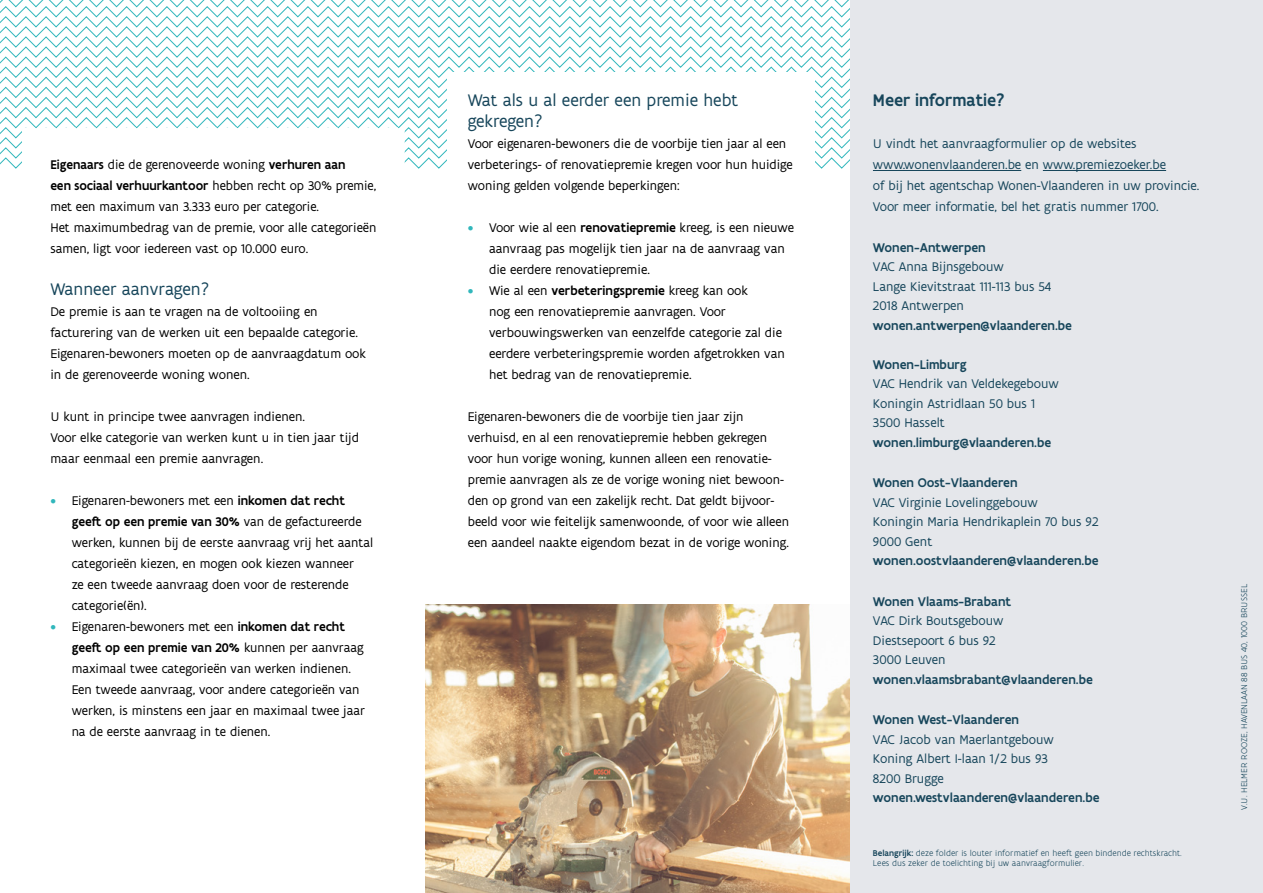
<style>
.page{position:relative;width:1263px;height:893px;background:#fff}
.page>*{position:absolute;margin:0;border:0;box-sizing:border-box;transform-origin:0 0}
.Titel_1{font:18px/21px "Flanders Art Sans";color:#17465b}
.Titel_1-2{font:500 18px "Flanders Art Sans";color:#17465b}
.Body_voorwoord{font:13.5px/21px "Flanders Art Sans";color:#000}
.t1{font:13.5px/21px "Flanders Art Sans";color:#17465b}
.t2{font:500 13.5px "Flanders Art Sans";color:#17465b}
.t3{font:300 9px/10.8px "Flanders Art Sans";color:#17465b}
.s1{font-weight:500}
.s2{font-size:15px;color:#31b7bc}
</style>
<div class="page">
<svg style="left:0;top:0;width:850px;height:169px"></svg>
<svg style="left:22px;top:127px;width:383px;height:42px"></svg>
<img style="left:425px;top:605px;width:425px;height:288px">
<div style="left:447px;top:72px;width:368px;height:155px;background:#fff"></div>
<div style="left:850px;top:0;width:413px;height:893px;background:#e5e7eb"></div>
<hr style="left:873px;top:170px;width:148px;height:1px;background:#17465b">
<hr style="left:1043px;top:170px;width:123px;height:1px;background:#17465b">
<p class="Body_voorwoord" style="left:50px;top:155px;width:327px"><span class="s1">Eigenaars</span> die de gerenoveerde woning <span class="s1">verhuren aan<br>een sociaal verhuurkantoor</span> hebben recht op 30% premie, met een maximum van 3.333 euro per categorie.</p>
<p class="Body_voorwoord" style="left:50px;top:218px;width:327px">Het maximumbedrag van de premie, voor alle categorieën samen, ligt voor iedereen vast op 10.000 euro.</p>
<p class="Titel_1" style="left:50px;top:279px;width:160px">Wanneer aanvragen?</p>
<p class="Body_voorwoord" style="left:50px;top:302px;width:317px">De premie is aan te vragen na de voltooiing en facturering van de werken uit een bepaalde categorie.<br>Eigenaren-bewoners moeten op de aanvraagdatum ook in de gerenoveerde woning wonen.</p>
<p class="Body_voorwoord" style="left:50px;top:407px;width:256px">U kunt in principe twee aanvragen indienen.</p>
<p class="Body_voorwoord" style="left:50px;top:428px;width:310px">Voor elke categorie van werken kunt u in tien jaar tijd maar eenmaal een premie aanvragen.</p>
<p class="Body_voorwoord" style="left:72px;top:491px;width:303px;text-indent:-21px"><span class="s2">•</span> Eigenaren-bewoners met een <span class="s1">inkomen dat recht geeft op een premie van 30%</span> van de gefactureerde werken, kunnen bij de eerste aanvraag vrij het aantal categorieën kiezen, en mogen ook kiezen wanneer<br>ze een tweede aanvraag doen voor de resterende categorie(ën).</p>
<p class="Body_voorwoord" style="left:72px;top:617px;width:295px;text-indent:-21px"><span class="s2">•</span> Eigenaren-bewoners met een <span class="s1">inkomen dat recht geeft op een premie van 20%</span> kunnen per aanvraag maximaal twee categorieën van werken indienen.<br>Een tweede aanvraag, voor andere categorieën van werken, is minstens een jaar en maximaal twee jaar na de eerste aanvraag in te dienen.</p>
<p class="Titel_1" style="left:468px;top:90px;width:272px">Wat als u al eerder een premie hebt gekregen?</p>
<p class="Body_voorwoord" style="left:468px;top:134px;width:326px">Voor eigenaren-bewoners die de voorbije tien jaar al een verbeterings- of renovatiepremie kregen voor hun huidige woning gelden volgende beperkingen:</p>
<p class="Body_voorwoord" style="left:489px;top:218px;width:307px;text-indent:-21px"><span class="s2">•</span> Voor wie al een <span class="s1">renovatiepremie</span> kreeg, is een nieuwe aanvraag pas mogelijk tien jaar na de aanvraag van die eerdere renovatiepremie.</p>
<p class="Body_voorwoord" style="left:489px;top:281px;width:297px;text-indent:-21px"><span class="s2">•</span> Wie al een <span class="s1">verbeteringspremie</span> kreeg kan ook<br>nog een renovatiepremie aanvragen. Voor verbouwingswerken van eenzelfde categorie zal die eerdere verbeteringspremie worden afgetrokken van het bedrag van de renovatiepremie.</p>
<p class="Body_voorwoord" style="left:468px;top:407px;width:323px">Eigenaren-bewoners die de voorbije tien jaar zijn verhuisd, en al een renovatiepremie hebben gekregen voor hun vorige woning, kunnen alleen een renovatie&shy;premie aanvragen als ze de vorige woning niet bewoon&shy;den op grond van een zakelijk recht. Dat geldt bijvoor&shy;beeld voor wie feitelijk samenwoonde, of voor wie alleen een aandeel naakte eigendom bezat in de vorige woning.</p>
<p class="Titel_1-2" style="left:873px;top:89px;width:133px">Meer informatie?</p>
<p class="t1" style="left:873px;top:134px;width:328px">U vindt het aanvraagformulier op de websites www.wonenvlaanderen.be en www.premiezoeker.be<br>of bij het agentschap Wonen-Vlaanderen in uw provincie.<br>Voor meer -informatie, bel het gratis nummer 1700.</p>
<p class="t2" style="left:873px;top:239px;width:114px">Wonen-Antwerpen</p>
<p class="t1" style="left:873px;top:257px;width:132px">VAC Anna Bijnsgebouw</p>
<p class="t1" style="left:873px;top:276px;width:180px">Lange Kievitstraat 111-113 bus 54</p>
<p class="t1" style="left:873px;top:296px;width:93px">2018 Antwerpen</p>
<p class="t2" style="left:873px;top:317px;width:201px">wonen.antwerpen@vlaanderen.be</p>
<p class="t2" style="left:873px;top:356px;width:95px">Wonen-Limburg</p>
<p class="t1" style="left:873px;top:374px;width:187px">VAC Hendrik van Veldekegebouw</p>
<p class="t1" style="left:873px;top:393px;width:164px">Koningin Astridlaan 50 bus 1</p>
<p class="t1" style="left:873px;top:413px;width:73px">3500 Hasselt</p>
<p class="t2" style="left:873px;top:434px;width:180px">wonen.limburg@vlaanderen.be</p>
<p class="t2" style="left:873px;top:474px;width:146px">Wonen Oost-Vlaanderen</p>
<p class="t1" style="left:873px;top:492px;width:166px">VAC Virginie Lovelinggebouw</p>
<p class="t1" style="left:873px;top:512px;width:227px">Koningin Maria Hendrikaplein 70 bus 92</p>
<p class="t1" style="left:873px;top:531px;width:61px">9000 Gent</p>
<p class="t2" style="left:873px;top:552px;width:227px">wonen.oostvlaanderen@vlaanderen.be</p>
<p class="t2" style="left:873px;top:593px;width:140px">Wonen Vlaams-Brabant</p>
<p class="t1" style="left:873px;top:611px;width:132px">VAC Dirk Boutsgebouw</p>
<p class="t1" style="left:873px;top:630px;width:124px">Diestsepoort 6 bus 92</p>
<p class="t1" style="left:873px;top:650px;width:74px">3000 Leuven</p>
<p class="t2" style="left:873px;top:671px;width:222px">wonen.vlaamsbrabant@vlaanderen.be</p>
<p class="t2" style="left:873px;top:711px;width:148px">Wonen West-Vlaanderen</p>
<p class="t1" style="left:873px;top:729px;width:182px">VAC Jacob van Maerlantgebouw</p>
<p class="t1" style="left:873px;top:749px;width:176px">Koning Albert I-laan 1/2 bus 93</p>
<p class="t1" style="left:873px;top:768px;width:72px">8200 Brugge</p>
<p class="t2" style="left:873px;top:789px;width:228px">wonen.westvlaanderen@vlaanderen.be</p>
<p class="t3" style="left:873px;top:848px;width:310px"><span class="s1">Belangrijk:</span> deze folder is louter informatief en heeft geen bindende rechtskracht.<br>Lees dus zeker de toelichting bij uw aanvraagformulier.</p>
<p class="t3" style="left:1239px;top:810px;width:227px;rotate:-90deg">V.U. HELMER ROOZE, HAVENLAAN 88 BUS 40, 1000 BRUSSEL</p>
</div>
